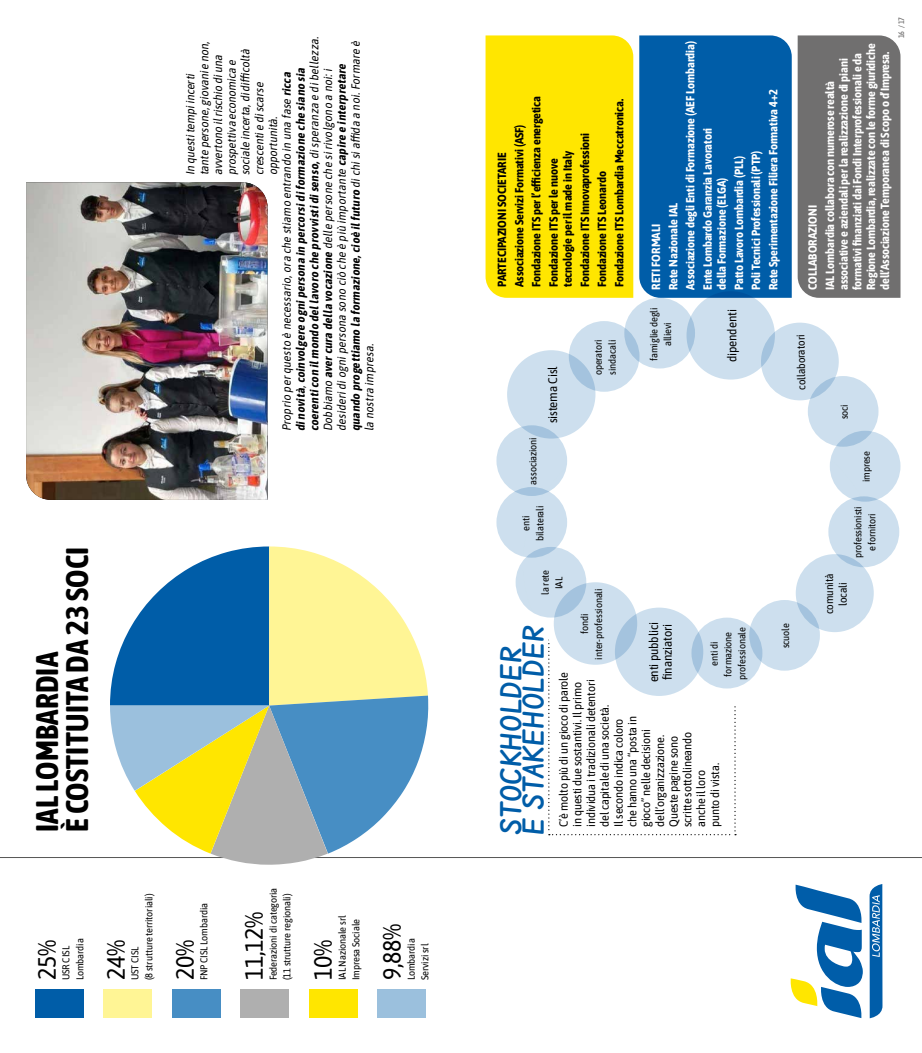
<style>
.page{position:relative;width:922px;height:1053px;background:#fff}
.page>*{position:absolute;margin:0;border:0;box-sizing:border-box;transform-origin:0 0}
.t1{font:445.5px "Chartwell Pies";color:#005da8}
.t2{font:700 31.25px/30px "Asap Condensed";letter-spacing:.01em;color:#000}
.t3{font:27.5px/22.5px "Edu SA Beginner";color:#005da8}
.t4{font:semi-condensed 25px "Asap";letter-spacing:-.01em;color:#000}
.t5{font:semi-condensed 12.5px/13.8px "Asap";letter-spacing:-.01em;color:#000}
.t6{font:700 semi-condensed 11.88px/17.2px "Asap";letter-spacing:-.01em;color:#fff}
.t7{font:italic semi-condensed 11.88px "Asap";color:#000}
.t8{font:semi-condensed 11.88px/13.8px "Asap";letter-spacing:-.01em;color:#000}
.t9{font:700 semi-condensed 11.88px/17.2px "Asap";letter-spacing:-.01em;color:#000}
.t10{font:italic 700 semi-condensed 11.88px "Asap";color:#000}
.t11{font:semi-condensed 11px/13.8px "Asap";letter-spacing:-.01em;color:#000;text-align:center}
.t12{font:semi-condensed 10px/13.8px "Asap";letter-spacing:-.01em;color:#000}
.t13{font:500 semi-condensed 8px "Asap";color:#706f6f;scale:.94 1}
.s1{font-weight:400}
.s2{font-weight:700}
.s3{color:#fff595}
.s4{color:#afafaf}
.s5{color:#ffe600}
.s6{color:#9bc0dd}
</style>
<div class="page">
<svg style="left:548px;top:712px;width:187px;height:123px"></svg>
<div style="left:485px;top:35px;width:148px;height:263px;background:#ffe600"></div>
<div style="left:639px;top:35px;width:152px;height:263px;background:#005da8"></div>
<div style="left:797px;top:35px;width:103px;height:263px;background:#706f6f"></div>
<svg style="left:519px;top:410px;width:362px;height:302px"></svg>
<hr style="left:0;top:857px;width:921px;height:1px;background:#575756">
<div style="left:624px;top:298px;width:70px;height:70px;background:#cddfee;border-radius:50%"></div>
<div style="left:496px;top:487px;width:71px;height:70px;background:#cddfee;border-radius:50%"></div>
<svg style="left:496px;top:425px;width:71px;height:71px;background:#cbdded"></svg>
<div style="left:507px;top:350px;width:88px;height:88px;background:#cddfee;border-radius:50%"></div>
<svg style="left:568px;top:321px;width:71px;height:71px;background:#c6daeb"></svg>
<div style="left:515px;top:547px;width:71px;height:70px;background:#cddfee;border-radius:50%"></div>
<svg style="left:553px;top:582px;width:84px;height:82px;background:#c8dcec"></svg>
<svg style="left:686px;top:291px;width:88px;height:88px;background:#c3d8ea"></svg>
<svg style="left:760px;top:322px;width:78px;height:79px;background:#d2e2ef"></svg>
<svg style="left:807px;top:376px;width:71px;height:70px;background:#cbdded"></svg>
<svg style="left:829px;top:431px;width:71px;height:70px;background:#caddec"></svg>
<div style="left:828px;top:496px;width:71px;height:71px;background:#cddfee;border-radius:50%"></div>
<div style="left:795px;top:554px;width:78px;height:78px;background:#cddfee;border-radius:50%"></div>
<div style="left:749px;top:600px;width:70px;height:70px;background:#cddfee;border-radius:50%"></div>
<svg style="left:691px;top:617px;width:71px;height:71px;background:#cadded"></svg>
<svg style="left:614px;top:607px;width:89px;height:89px;background:#c7dbeb"></svg>
<div style="left:35px;top:988px;width:49px;height:29px;background:#005da8"></div>
<div style="left:240px;top:988px;width:49px;height:29px;background:#afafaf"></div>
<div style="left:104px;top:988px;width:48px;height:29px;background:#fff595"></div>
<div style="left:309px;top:988px;width:48px;height:29px;background:#ffe600"></div>
<div style="left:172px;top:988px;width:48px;height:29px;background:#478ec4"></div>
<div style="left:377px;top:988px;width:48px;height:29px;background:#9bc0dd"></div>
<img style="left:26px;top:182px;width:241px;height:318px">
<svg style="left:790px;top:884px;width:73px;height:134px"></svg>
<svg style="left:869px;top:884px;width:13px;height:134px;background:#307bb9"></svg>
<p class="t10" style="left:306px;top:431px;width:399px;rotate:-90deg">coerenticon ilmondo dellavoro che provvistidisenso,<span class="s1">disperanza e dibellezza.</span></p>
<p class="t10" style="left:347px;top:431px;width:394px;rotate:-90deg">quando progettiamo la formazione,cioè ilfuturo <span class="s1">dichisiaffida a noi.Formare è</span></p>
<p class="t7" style="left:196px;top:175px;width:138px;rotate:-90deg">tante persone,giovanie non,</p>
<p class="t7" style="left:210px;top:175px;width:124px;rotate:-90deg">avvertono ilrischio diuna</p>
<p class="t7" style="left:223px;top:175px;width:119px;rotate:-90deg">prospettiva economica e</p>
<p class="t7" style="left:237px;top:175px;width:130px;rotate:-90deg">sociale incerta,didifficoltà</p>
<p class="t7" style="left:320px;top:431px;width:366px;rotate:-90deg">Dobbiamo <span class="s2">avercura della vocazione</span> delle persone che sirivolgono a noi:i</p>
<p class="t7" style="left:333px;top:431px;width:371px;rotate:-90deg">desideridiognipersona sono ciò che è più importante <span class="s2">capire e interpretare</span></p>
<p class="t7" style="left:278px;top:431px;width:363px;rotate:-90deg">Proprio perquesto è necessario,ora che stiamo entrando in una fase <span class="s2">ricca</span></p>
<p class="t10" style="left:292px;top:431px;width:367px;rotate:-90deg">dinovità<span class="s1">,</span>coinvolgere ognipersona in percorsidiformazione che siano sia</p>
<p class="t7" style="left:182px;top:175px;width:105px;rotate:-90deg">In questitempiincerti</p>
<p class="t7" style="left:251px;top:175px;width:97px;rotate:-90deg">crescentie discarse</p>
<p class="t7" style="left:265px;top:175px;width:63px;rotate:-90deg">opportunità.</p>
<p class="t7" style="left:361px;top:431px;width:92px;rotate:-90deg">la nostra impresa.</p>
<h2 class="t2" style="left:30px;top:832px;width:287px;rotate:-90deg">IAL LOMBARDIA<br>È COSTITUITA DA 23 SOCI</h2>
<h1 class="t1" style="left:-5px;top:886px;width:704px;rotate:-90deg">25<span class="s3">4</span><span class="s4">2</span><span class="s5">10</span><span class="s6">9</span></h1>
<p class="t12" style="left:128px;top:980px;width:88px;rotate:-90deg">UST CISL<br>(8 strutture territoriali)</p>
<h3 class="t4" style="left:30px;top:980px;width:42px;rotate:-90deg">25%</h3>
<p class="t12" style="left:59px;top:980px;width:43px;rotate:-90deg">USR CISL<br>Lombardia</p>
<h3 class="t4" style="left:99px;top:980px;width:42px;rotate:-90deg">24%</h3>
<p class="t12" style="left:265px;top:980px;width:94px;rotate:-90deg">Federazioni di categoria (11 strutture regionali)</p>
<p class="t12" style="left:197px;top:980px;width:79px;rotate:-90deg">FNP CISL Lombardia</p>
<h3 class="t4" style="left:237px;top:980px;width:70px;rotate:-90deg">11,12%</h3>
<h3 class="t4" style="left:168px;top:980px;width:42px;rotate:-90deg">20%</h3>
<p class="t12" style="left:334px;top:980px;width:66px;rotate:-90deg">IAL Nazionale srl<br>Impresa Sociale</p>
<h3 class="t4" style="left:375px;top:980px;width:58px;rotate:-90deg">9,88%</h3>
<p class="t12" style="left:403px;top:980px;width:43px;rotate:-90deg">Lombardia<br>Servizi srl</p>
<h3 class="t4" style="left:306px;top:980px;width:42px;rotate:-90deg">10%</h3>
<p class="t9" style="left:492px;top:287px;width:192px;rotate:-90deg">PARTECIPAZIONI SOCIETARIE Associazione Servizi Formativi (ASF)<br>Fondazione ITS per l’efficienza energetica Fondazione ITS per le nuove</p>
<p class="t9" style="left:558px;top:287px;width:189px;rotate:-90deg">tecnologie per il made in Italy Fondazione ITS Innovaprofessioni Fondazione ITS Leonardo<br>Fondazione ITS Lombardia Meccatronica.</p>
<p class="t12" style="left:525px;top:484px;width:49px;rotate:-90deg">associazioni</p>
<p class="t5" style="left:545px;top:423px;width:58px;rotate:-90deg">sistema Cisl</p>
<p class="t12" style="left:518px;top:541px;width:37px;text-align:center;rotate:-90deg">enti bilaterali</p>
<p class="t12" style="left:590px;top:375px;width:38px;rotate:-90deg">operatori sindacali</p>
<p class="t13" style="left:895px;top:38px;width:25px;rotate:-90deg">16 / 17</p>
<p class="t6" style="left:646px;top:290px;width:250px;rotate:-90deg">RETI FORMALI<br>Rete Nazionale IAL<br>Associazione degli Enti di Formazione (AEF Lombardia)<br>Ente Lombardo Garanzia Lavoratori</p>
<p class="t6" style="left:835px;top:290px;width:248px;line-height:13.8px;rotate:-90deg">associative e aziendali per la realizzazione di piani formativi finanziati dai Fondi Interprofessionali e da Regione Lombardia, realizzate con le forme giuridiche dell’Associazione Temporanea di Scopo o d’Impresa.</p>
<p class="t6" style="left:712px;top:290px;width:202px;rotate:-90deg">della Formazione (ELGA)<br>Patto Lavoro Lombardia (PLL)<br>Poli Tecnici Professionali (PTP)<br>Rete Sperimentazione Filiera Formativa 4+2</p>
<p class="t6" style="left:803px;top:290px;width:210px;rotate:-90deg">COLLABORAZIONI<br>IAL Lombardia collabora con numerose realtà</p>
<p class="t12" style="left:646px;top:361px;width:55px;text-align:center;rotate:-90deg">famiglie degli allievi</p>
<p class="t5" style="left:724px;top:362px;width:54px;rotate:-90deg">dipendenti</p>
<p class="t11" style="left:794px;top:390px;width:57px;rotate:-91deg">collaboratori</p>
<p class="t12" style="left:836px;top:419px;width:17px;rotate:-90deg">soci</p>
<p class="t12" style="left:858px;top:482px;width:33px;rotate:-90deg">imprese</p>
<p class="t12" style="left:850px;top:558px;width:53px;text-align:center;rotate:-90deg">professionisti e fornitori</p>
<p class="t12" style="left:537px;top:594px;width:26px;text-align:center;rotate:-90deg">la rete<br>IAL</p>
<p class="t12" style="left:577px;top:659px;width:73px;text-align:center;rotate:-90deg">fondi inter-professionali</p>
<p class="t5" style="left:646px;top:682px;width:62px;rotate:-90deg">enti pubblici finanziatori</p>
<p class="t12" style="left:734px;top:679px;width:54px;rotate:-90deg">professionale</p>
<h3 class="t3" style="left:503px;top:835px;width:212px;rotate:-90deg">STOCKHOLDER<br>E STAKEHOLDER</h3>
<p class="t12" style="left:706px;top:676px;width:46px;text-align:center;rotate:-90deg">enti di formazione</p>
<p class="t8" style="left:555px;top:826px;width:157px;rotate:-90deg">C’è molto più di un gioco di parole in questi due sostantivi. Il primo individua i tradizionali detentori del capitale di una società.<br>Il secondo indica coloro<br>che hanno una “posta in<br>gioco” nelle decisioni dell’organizzazione.<br>Queste pagine sono<br>scritte sottolineando<br>anche il loro<br>punto di vista.</p>
<p class="t12" style="left:778px;top:648px;width:27px;rotate:-90deg">scuole</p>
<p class="t11" style="left:821px;top:614px;width:42px;rotate:-90deg">comunità locali</p>
</div>
